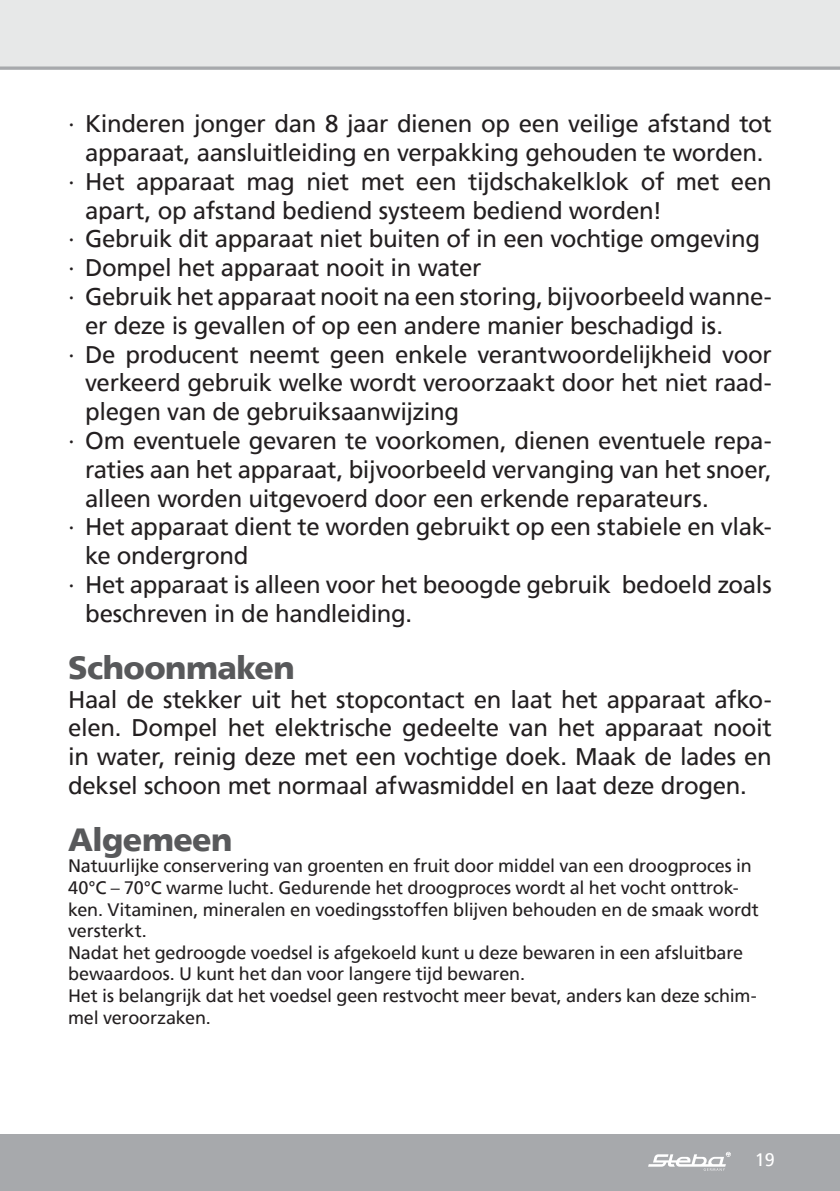
<style>
.page{position:relative;width:840px;height:1191px;background:#fff}
.page>*{position:absolute;margin:0;border:0;box-sizing:border-box;transform-origin:0 0}
.t1{font:900 32px "Frutiger";letter-spacing:-.02em;color:#58595b}
.t2{font:24px/28.8px "Frutiger";letter-spacing:-.015em;color:#231f20;text-align:justify}
.t3{font:18px/21.6px "Frutiger";letter-spacing:-.01em;color:#231f20}
.t4{font:18px "Frutiger";color:#fff}
</style>
<div class="page">
<div style="left:0;top:0;width:839px;height:68px;background:#e7e8e8"></div>
<div style="left:0;top:1134px;width:839px;height:57px;background:#a7a9ac"></div>
<svg style="left:648px;top:1151px;width:82px;height:19px"></svg>
<svg style="left:0;top:66px;width:839px;height:4px;background:#b2b4b7"></svg>
<p class="t2" style="left:68px;top:109px;width:704px">∙ Kinderen jonger dan 8 jaar dienen op een veilige afstand tot</p>
<p class="t2" style="left:85px;top:138px;width:679px">apparaat, aansluitleiding en verpakking gehouden te worden.</p>
<p class="t2" style="left:68px;top:167px;width:704px">∙ Het apparaat mag niet met een tijdschakelklok of met een</p>
<p class="t2" style="left:85px;top:196px;width:578px">apart, op afstand bediend systeem bediend worden!</p>
<p class="t2" style="left:68px;top:224px;width:693px">∙ Gebruik dit apparaat niet buiten of in een vochtige omgeving</p>
<p class="t2" style="left:68px;top:253px;width:414px">∙ Dompel het apparaat nooit in water</p>
<p class="t2" style="left:68px;top:282px;width:705px">∙ Gebruik het apparaat nooit na een storing, bijvoorbeeld wanne-</p>
<p class="t2" style="left:85px;top:311px;width:639px">er deze is gevallen of op een andere manier beschadigd is.</p>
<p class="t2" style="left:68px;top:340px;width:704px">∙ De producent neemt geen enkele verantwoordelijkheid voor</p>
<p class="t2" style="left:85px;top:368px;width:687px">verkeerd gebruik welke wordt veroorzaakt door het niet raad-</p>
<p class="t2" style="left:85px;top:397px;width:375px">plegen van de gebruiksaanwijzing</p>
<p class="t2" style="left:68px;top:426px;width:705px">∙ Om eventuele gevaren te voorkomen, dienen eventuele repa-</p>
<p class="t2" style="left:85px;top:455px;width:687px">raties aan het apparaat, bijvoorbeeld vervanging van het snoer,</p>
<p class="t2" style="left:85px;top:484px;width:624px">alleen worden uitgevoerd door een erkende reparateurs.</p>
<p class="t2" style="left:68px;top:512px;width:705px">∙ Het apparaat dient te worden gebruikt op een stabiele en vlak-</p>
<p class="t2" style="left:85px;top:541px;width:165px">ke ondergrond</p>
<p class="t2" style="left:68px;top:570px;width:704px">∙ Het apparaat is alleen voor het beoogde gebruik bedoeld zoals</p>
<p class="t2" style="left:85px;top:599px;width:328px">beschreven in de handleiding.</p>
<h1 class="t1" style="left:68px;top:648px;width:228px">Schoonmaken</h1>
<p class="t2" style="left:68px;top:684px;width:704px">Haal de stekker uit het stopcontact en laat het apparaat afko&shy;elen. Dompel het elektrische gedeelte van het apparaat nooit in water, reinig deze met een vochtige doek. Maak de lades en deksel schoon met normaal afwasmiddel en laat deze drogen.</p>
<h1 class="t1" style="left:68px;top:820px;width:166px">Algemeen</h1>
<p class="t3" style="left:68px;top:855px;width:691px">Natuurlijke conservering van groenten en fruit door middel van een droogproces in 40°C – 70°C warme lucht. Gedurende het droogproces wordt al het vocht onttrok&shy;ken. Vitaminen, mineralen en voedingsstoffen blijven behouden en de smaak wordt versterkt.<br>Nadat het gedroogde voedsel is afgekoeld kunt u deze bewaren in een afsluitbare bewaardoos. U kunt het dan voor langere tijd bewaren.<br>Het is belangrijk dat het voedsel geen restvocht meer bevat, anders kan deze schim&shy;mel veroorzaken.</p>
<p class="t4" style="left:754px;top:1149px;width:22px">19</p>
</div>
